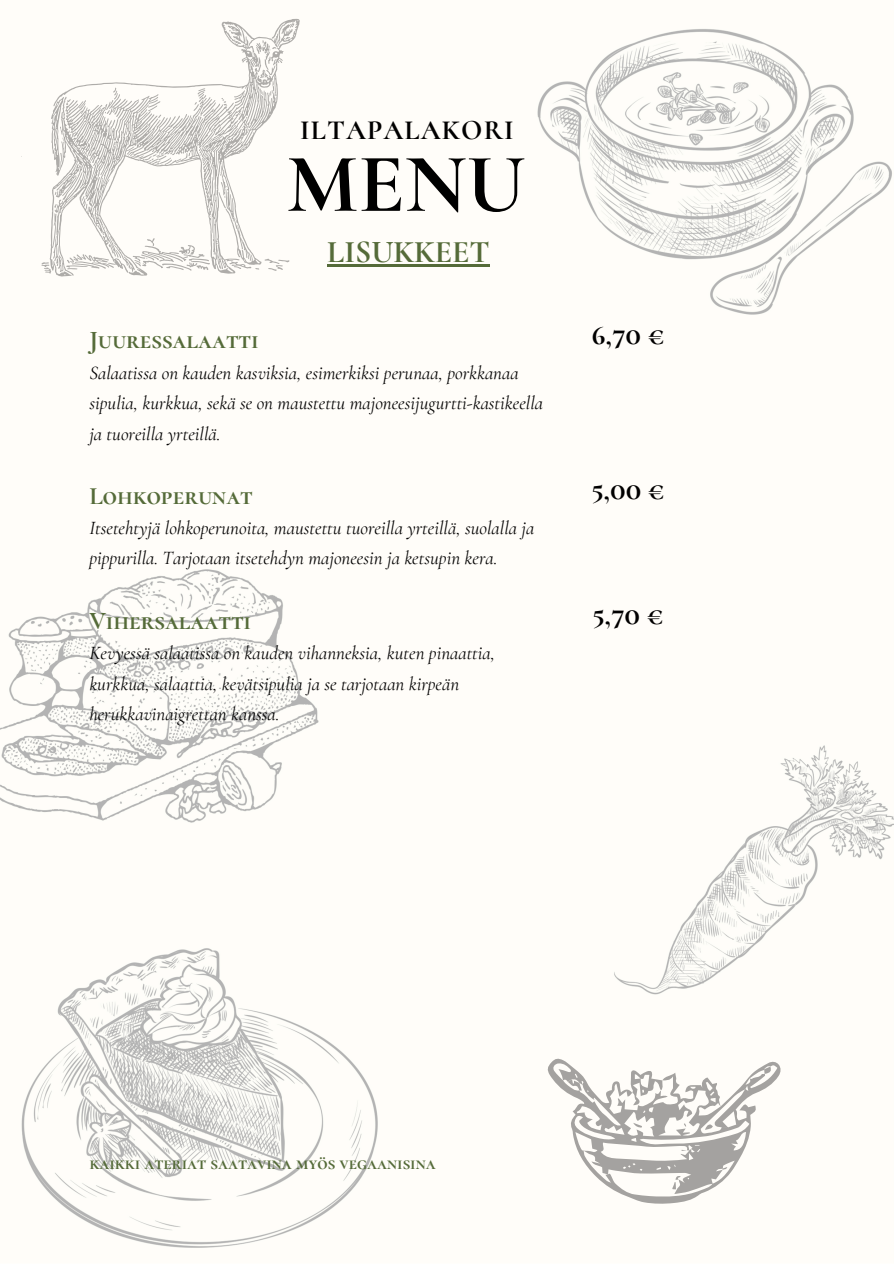
<style>
.page{position:relative;width:894px;height:1264px;background:#fff}
.page>*{position:absolute;margin:0;border:0;box-sizing:border-box;transform-origin:0 0}
.t1{font:700 83.85px "Cormorant SC";color:#000}
.t2{font:700 31.5px "Cormorant SC";color:#556b39}
.t3{font:700 28.5px "Cormorant SC";color:#000}
.t4{font:700 27.75px "Cormorant SC";letter-spacing:.04em;color:#000}
.t5{font:700 25.05px "Cormorant SC";color:#556b39}
.t6{font:italic 19.05px/30.3px "Cormorant Garamond";color:#000}
.t7{font:700 18px "Cormorant SC";color:#556b39}
</style>
<div class="page">
<img style="left:0;top:18px;width:893px;height:1230px">
<svg style="left:21px;top:19px;width:278px;height:257px"></svg>
<svg style="left:546px;top:1057px;width:235px;height:146px"></svg>
<hr style="left:327px;top:264px;width:162px;height:2px;background:#556b39">
<h2 class="t5" style="left:89px;top:325px;width:171px">Juuressalaatti</h2>
<p class="t4" style="left:300px;top:113px;width:215px">ILTAPALAKORI</p>
<h4 class="t1" style="left:286px;top:133px;width:240px">MENU</h4>
<h1 class="t2" style="left:327px;top:233px;width:164px">LISUKKEET</h1>
<h5 class="t6" style="left:89px;top:358px;width:455px">Salaatissa on kauden kasviksia, esimerkiksi perunaa, porkkanaa sipulia, kurkkua, sekä se on maustettu majoneesijugurtti-kastikeella ja tuoreilla yrteillä.</h5>
<h5 class="t5" style="left:89px;top:481px;width:165px">Lohkoperunat</h5>
<p class="t6" style="left:89px;top:513px;width:446px">Itsetehtyjä lohkoperunoita, maustettu tuoreilla yrteillä, suolalla ja pippurilla. Tarjotaan itsetehdyn majoneesin ja ketsupin kera.</p>
<p class="t5" style="left:89px;top:606px;width:163px">Vihersalaatti</p>
<p class="t6" style="left:89px;top:638px;width:407px">Kevyessä salaatissa on kauden vihanneksia, kuten pinaattia, kurkkua, salaattia, kevätsipulia ja se tarjotaan kirpeän herukkavinaigrettan kanssa.</p>
<p class="t3" style="left:591px;top:317px;width:75px">6,70 €</p>
<h3 class="t3" style="left:591px;top:472px;width:75px">5,00 €</h3>
<h3 class="t3" style="left:592px;top:597px;width:73px">5,70 €</h3>
<h3 class="t7" style="left:89px;top:1152px;width:348px">kaikki ateriat saatavina myös vegaanisina</h3>
</div>
